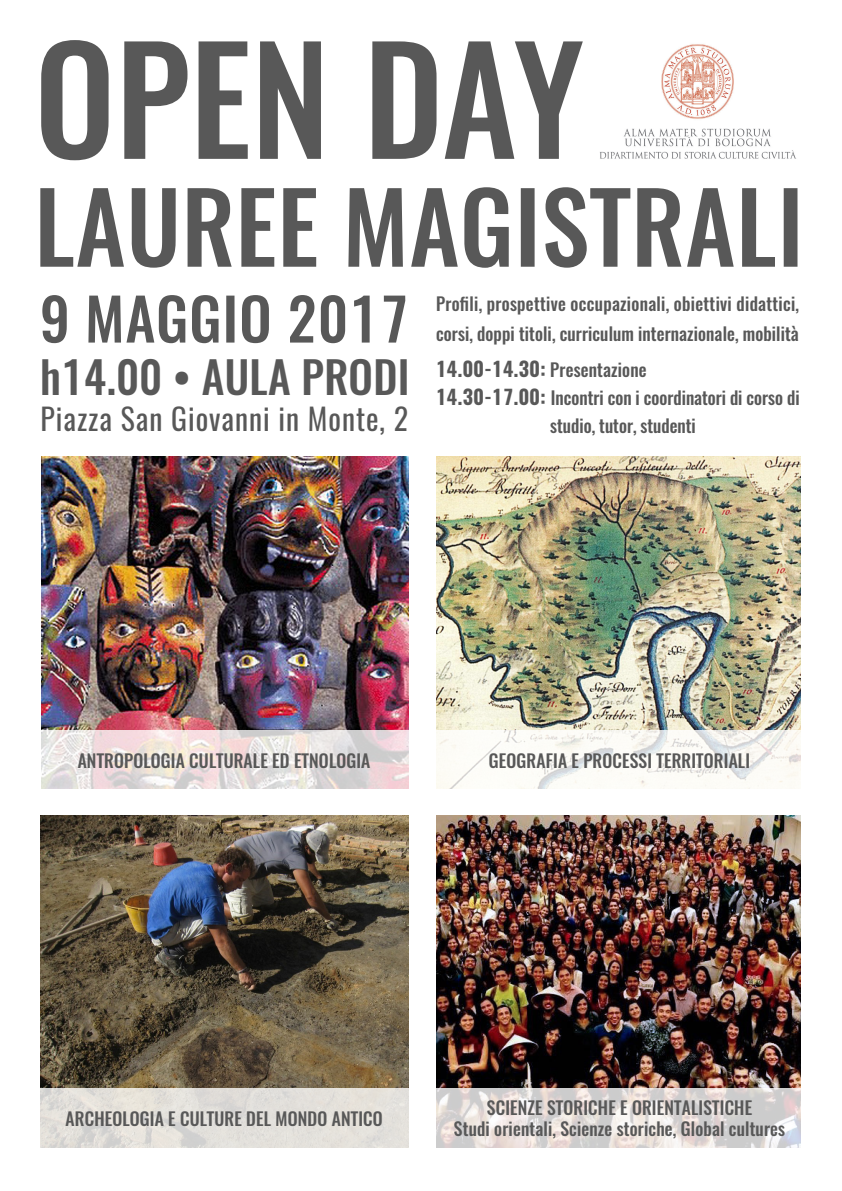
<style>
.page{position:relative;width:842px;height:1191px;background:#fff}
.page>*{position:absolute;margin:0;border:0;box-sizing:border-box;transform-origin:0 0}
.t1{font:italic 500 145px "Oswald";color:#585858}
.t2{font:italic 500 97px "Oswald";color:#585858}
.t3{font:italic 500 58px "Oswald";color:#585858}
.t4{font:italic 500 44px "Oswald";color:#585858}
.t5{font:italic 30px "Oswald";color:#585858}
.t6{font:italic 500 18px/30px "Oswald";color:#585858}
.s1{font-weight:700;font-size:20px}
</style>
<div class="page">
<img style="left:41px;top:456px;width:367px;height:274px">
<img style="left:436px;top:456px;width:365px;height:274px">
<img style="left:41px;top:815px;width:367px;height:273px">
<img style="left:436px;top:815px;width:365px;height:273px">
<img style="left:600px;top:44px;width:196px;height:115px">
<svg style="left:40px;top:1088px;width:369px;height:60px;background:#e2dfd9"></svg>
<svg style="left:436px;top:730px;width:365px;height:59px"></svg>
<svg style="left:41px;top:730px;width:368px;height:59px;background:#e8dfdd"></svg>
<svg style="left:436px;top:1088px;width:365px;height:60px;background:#dfdad8"></svg>
<p class="t1" style="left:38px;top:-2px;width:551px">OPEN DAY</p>
<p class="t2" style="left:37px;top:159px;width:785px">LAUREE MAGISTRALI</p>
<p class="t3" style="left:41px;top:278px;width:380px">9 MAGGIO 2017</p>
<p class="t4" style="left:41px;top:347px;width:378px">h14.00 • AULA PRODI</p>
<p class="t5" style="left:41px;top:398px;width:374px">Piazza San Giovanni in Monte, 2</p>
<p class="t6" style="left:436px;top:289px;width:367px">Profili, prospettive occupazionali, obiettivi didattici, corsi, doppi titoli, curriculum internazionale, mobilità</p>
<p class="t6" style="left:436px;top:355px;width:215px"><span class="s1">14.00-14.30:</span> Presentazione</p>
<p class="t6" style="left:436px;top:383px;width:368px"><span class="s1">14.30-17.00:</span> Incontri con i coordinatori di corso di</p>
<p class="t6" style="left:551px;top:411px;width:150px">studio, tutor, studenti</p>
<p class="t6" style="left:78px;top:746px;width:297px">ANTROPOLOGIA CULTURALE ED ETNOLOGIA</p>
<p class="t6" style="left:489px;top:746px;width:266px">GEOGRAFIA E PROCESSI TERRITORIALI</p>
<p class="t6" style="left:66px;top:1104px;width:322px">ARCHEOLOGIA E CULTURE DEL MONDO ANTICO</p>
<p class="t6" style="left:454px;top:1097px;width:336px;line-height:21.6px;text-align:center">SCIENZE STORICHE E ORIENTALISTICHE<br>Studi orientali, Scienze storiche, Global cultures</p>
</div>
